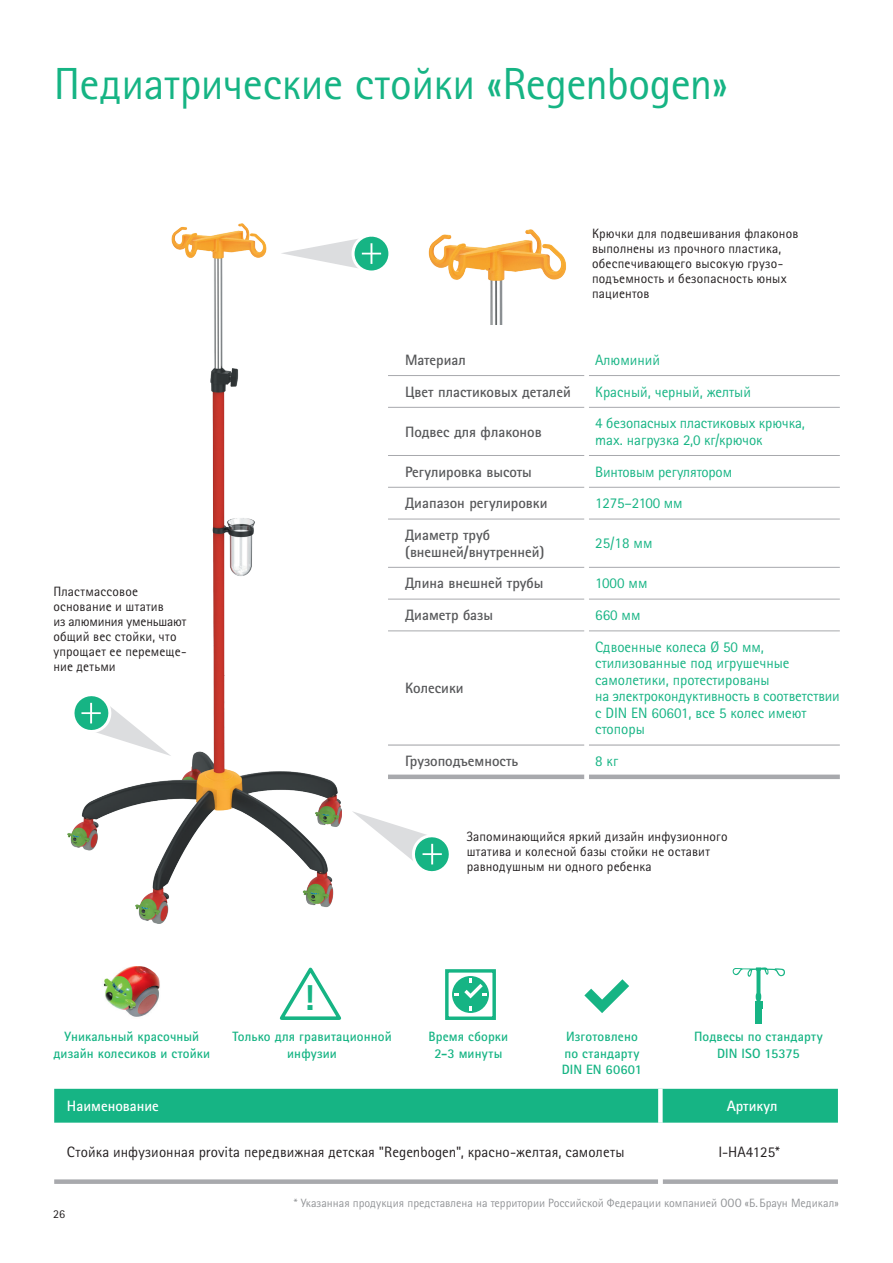
<style>
.page{position:relative;width:893px;height:1263px;background:#fff}
.page>*{position:absolute;margin:0;border:0;box-sizing:border-box;transform-origin:0 0}
.t1{font:45px "Rotis Sans Serif Pro Cyr";letter-spacing:-.01em;color:#16b484}
.t2{font:800 36px "Rotis Sans Serif Pro Cyr";color:#16b484}
.t3{font:15px/16.5px "Rotis Sans Serif Pro Cyr";color:#16b484}
.t4{font:700 15px/16.5px "Rotis Sans Serif Pro Cyr";color:#57585a}
.t5{font:15px "Rotis Sans Serif Pro Cyr";letter-spacing:.005em;color:#231f20}
.t6{font:700 15px "Rotis Sans Serif Pro Cyr";color:#fff}
.t7{font:13.5px/15px "Rotis Sans Serif Pro Cyr";letter-spacing:.01em;color:#231f20}
.t8{font:700 13.5px/16.5px "Rotis Sans Serif Pro Cyr";letter-spacing:.01em;color:#16b484;text-align:center}
.t9{font:12px "Rotis Sans Serif Pro Cyr";color:#939598}
.t10{font:12px "Rotis Sans Serif Pro Cyr";color:#231f20}
</style>
<div class="page">
<img style="left:67px;top:224px;width:274px;height:699px">
<img style="left:428px;top:229px;width:139px;height:96px">
<div style="left:54px;top:1089px;width:784px;height:34px;background:#16b484"></div>
<div style="left:54px;top:1179px;width:604px;height:5px;background:#a8a9ad"></div>
<div style="left:663px;top:1179px;width:175px;height:5px;background:#a8a9ad"></div>
<div style="left:658px;top:1089px;width:5px;height:34px;background:#fff"></div>
<svg style="left:589px;top:406px;width:251px;height:226px"></svg>
<hr style="left:388px;top:375px;width:196px;height:1px;background:#a8a9ad">
<hr style="left:388px;top:407px;width:196px;height:1px;background:#a8a9ad">
<hr style="left:589px;top:375px;width:251px;height:1px;background:#a8a9ad">
<hr style="left:589px;top:407px;width:251px;height:1px;background:#a8a9ad">
<hr style="left:388px;top:455px;width:196px;height:1px;background:#a8a9ad">
<hr style="left:589px;top:455px;width:251px;height:1px;background:#a8a9ad">
<hr style="left:388px;top:487px;width:196px;height:1px;background:#a8a9ad">
<hr style="left:388px;top:519px;width:196px;height:1px;background:#a8a9ad">
<hr style="left:388px;top:567px;width:196px;height:1px;background:#a8a9ad">
<hr style="left:388px;top:599px;width:196px;height:1px;background:#a8a9ad">
<hr style="left:388px;top:630px;width:196px;height:1px;background:#a8a9ad">
<div style="left:388px;top:774px;width:196px;height:5px;background:#a8a9ad"></div>
<hr style="left:589px;top:487px;width:251px;height:1px;background:#a8a9ad">
<hr style="left:589px;top:519px;width:251px;height:1px;background:#a8a9ad">
<hr style="left:589px;top:567px;width:251px;height:1px;background:#a8a9ad">
<hr style="left:589px;top:599px;width:251px;height:1px;background:#a8a9ad">
<hr style="left:589px;top:630px;width:251px;height:1px;background:#a8a9ad">
<div style="left:589px;top:774px;width:251px;height:5px;background:#a8a9ad"></div>
<hr style="left:388px;top:744px;width:196px;height:2px;background:#a8a9ad">
<hr style="left:589px;top:744px;width:251px;height:2px;background:#a8a9ad">
<div style="left:452px;top:976px;width:37px;height:37px;background:#16b484;border-radius:50%"></div>
<div style="left:445px;top:969px;width:51px;height:51px;border:3px solid #16b484"></div>
<svg style="left:469px;top:1006px;width:3px;height:5px"></svg>
<svg style="left:454px;top:978px;width:33px;height:20px"></svg>
<svg style="left:352px;top:234px;width:39px;height:39px"></svg>
<svg style="left:281px;top:238px;width:100px;height:31px"></svg>
<svg style="left:70px;top:691px;width:101px;height:65px"></svg>
<svg style="left:352px;top:811px;width:97px;height:61px"></svg>
<img style="left:103px;top:966px;width:57px;height:51px">
<svg style="left:584px;top:979px;width:45px;height:34px"></svg>
<div style="left:755px;top:1001px;width:7px;height:8px;background:#16b484"></div>
<div style="left:755px;top:1005px;width:7px;height:19px;background:#16b484"></div>
<svg style="left:733px;top:967px;width:52px;height:34px"></svg>
<svg style="left:279px;top:967px;width:63px;height:53px"></svg>
<h1 class="t1" style="left:54px;top:57px;width:675px">Педиатрические стойки «Regenbogen»</h1>
<p class="t7" style="left:53px;top:584px;width:135px">Пластмассовое основание и штатив<br>из алюминия уменьшают общий вес стойки, что упрощает ее перемеще&shy;ние детьми</p>
<p class="t7" style="left:592px;top:226px;width:208px">Крючки для подвешивания флаконов выполнены из прочного пластика, обеспечивающего высокую грузо&shy;подъемность и безопасность юных пациентов</p>
<p class="t4" style="left:405px;top:351px;width:62px">Материал</p>
<p class="t3" style="left:595px;top:352px;width:66px">Алюминий</p>
<p class="t4" style="left:405px;top:383px;width:167px">Цвет пластиковых деталей</p>
<p class="t3" style="left:595px;top:383px;width:157px">Красный, черный, желтый</p>
<p class="t4" style="left:405px;top:423px;width:138px">Подвес для флаконов</p>
<p class="t3" style="left:595px;top:415px;width:211px">4 безопасных пластиковых крючка, max. нагрузка 2,0 кг/крючок</p>
<p class="t4" style="left:405px;top:463px;width:128px">Регулировка высоты</p>
<p class="t3" style="left:595px;top:463px;width:138px">Винтовым регулятором</p>
<p class="t4" style="left:405px;top:495px;width:144px">Диапазон регулировки</p>
<p class="t3" style="left:595px;top:495px;width:89px">1275–2100 мм</p>
<p class="t4" style="left:405px;top:527px;width:141px">Диаметр труб (внешней/внутренней)</p>
<p class="t3" style="left:595px;top:535px;width:59px">25/18 мм</p>
<p class="t4" style="left:405px;top:575px;width:140px">Длина внешней трубы</p>
<p class="t3" style="left:595px;top:575px;width:54px">1000 мм</p>
<p class="t4" style="left:405px;top:607px;width:89px">Диаметр базы</p>
<p class="t3" style="left:595px;top:607px;width:47px">660 мм</p>
<p class="t4" style="left:405px;top:680px;width:60px">Колесики</p>
<p class="t3" style="left:595px;top:639px;width:246px">Сдвоенные колеса Ø 50 мм, стилизованные под игрушечные самолетики, протестированы<br>на электрокондуктивность в соответствии с DIN EN 60601, все 5 колес имеют стопоры</p>
<p class="t4" style="left:405px;top:753px;width:115px">Грузоподъемность</p>
<p class="t3" style="left:595px;top:753px;width:25px">8 кг</p>
<p class="t7" style="left:467px;top:829px;width:262px">Запоминающийся яркий дизайн инфузионного штатива и колесной базы стойки не оставит равнодушным ни одного ребенка</p>
<h2 class="t2" style="left:303px;top:974px;width:13px">!</h2>
<p class="t8" style="left:53px;top:1028px;width:158px">Уникальный красочный дизайн колесиков и стойки</p>
<p class="t8" style="left:232px;top:1028px;width:161px">Только для гравитационной инфузии</p>
<p class="t8" style="left:428px;top:1028px;width:81px">Время сборки<br>2-3 минуты</p>
<p class="t8" style="left:562px;top:1028px;width:82px">Изготовлено по стандарту<br>DIN EN 60601</p>
<p class="t8" style="left:694px;top:1028px;width:130px">Подвесы по стандарту<br>DIN ISO 15375</p>
<p class="t6" style="left:67px;top:1096px;width:93px">Наименование</p>
<p class="t6" style="left:727px;top:1096px;width:52px">Артикул</p>
<p class="t5" style="left:67px;top:1143px;width:559px">Стойка инфузионная provita передвижная детская "Regenbogen", красно-желтая, самолеты</p>
<p class="t5" style="left:718px;top:1143px;width:63px">I-HA4125*</p>
<p class="t10" style="left:53px;top:1207px;width:13px">26</p>
<p class="t9" style="left:294px;top:1196px;width:546px">* Указанная продукция представлена на территории Российской Федерации компанией ООО «Б.Браун Медикал»</p>
</div>
